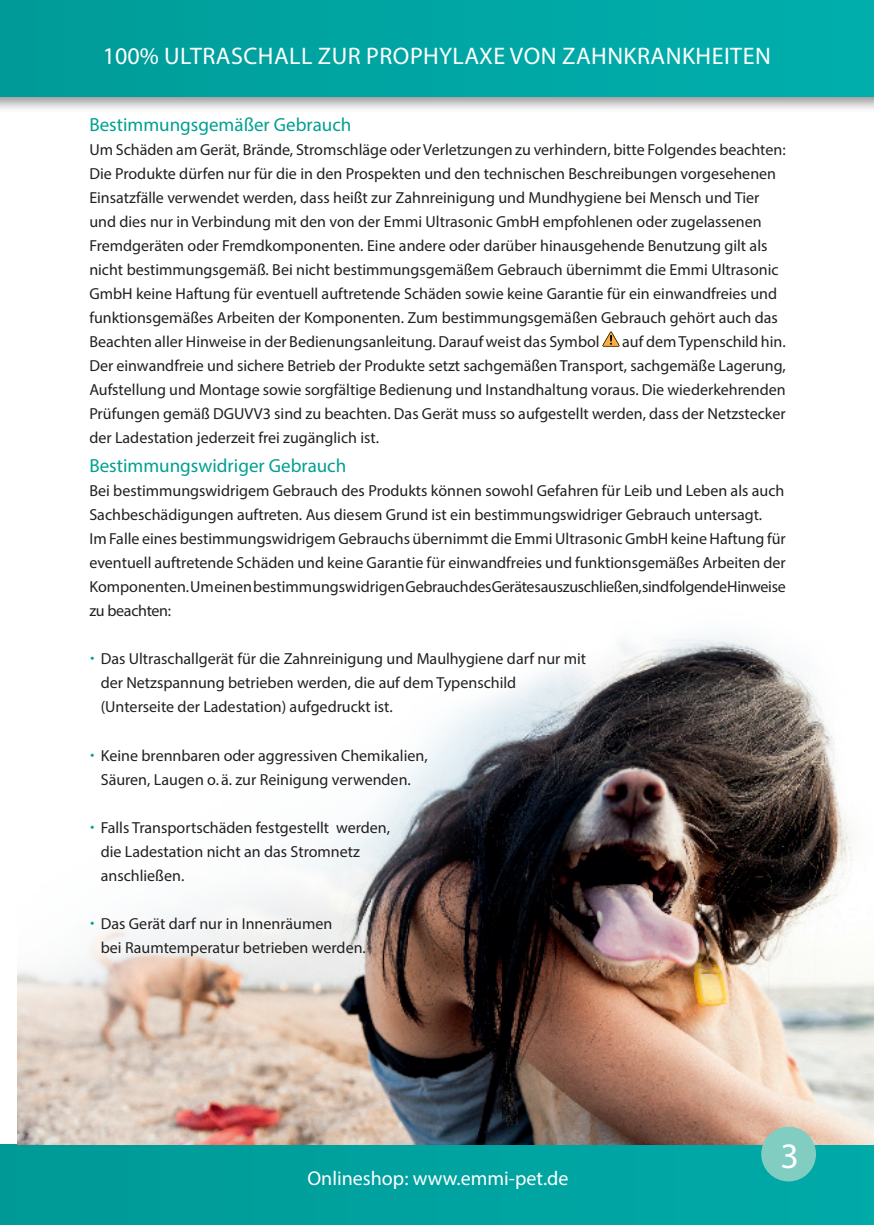
<style>
.page{position:relative;width:874px;height:1225px;background:#fff}
.page>*{position:absolute;margin:0;border:0;box-sizing:border-box;transform-origin:0 0}
.t1{font:36px "Myriad Pro";color:#fff}
.t2{font:24px "Myriad Pro";letter-spacing:.02em;color:#fff}
.t3{font:20px "Myriad Pro";color:#fff}
.t4{font:19px "Myriad Pro";color:#00a090}
.t5{font:16px/24px "Myriad Pro";color:#231f20}
</style>
<div class="page">
<div style="left:0;top:1144px;width:873px;height:81px;background:#00a29f"></div>
<div style="left:0;top:0;width:873px;height:113px;background:#231f20;opacity:.48"></div>
<div style="left:0;top:0;width:873px;height:96px;background:#00a6a3"></div>
<img style="left:17px;top:635px;width:856px;height:509px">
<svg style="left:602px;top:331px;width:17px;height:16px"></svg>
<div style="left:760px;top:1126px;width:55px;height:55px;background:#81cdc1;border-radius:50%"></div>
<img style="left:17px;top:635px;width:100px;height:78px">
<h2 class="t2" style="left:103px;top:41px;width:669px">100% ULTRASCHALL ZUR PROPHYLAXE VON ZAHNKRANKHEITEN</h2>
<p class="t4" style="left:89px;top:112px;width:263px">Bestimmungsgemäßer Gebrauch</p>
<p class="t5" style="left:89px;top:137px;width:697px">Um Schäden am Gerät, Brände, Stromschläge oder Verletzungen zu verhindern, bitte Folgendes beachten:<br>Die Produkte dürfen nur für die in den Prospekten und den technischen Beschreibungen vorgesehenen Einsatzfälle verwendet werden, dass heißt zur Zahnreinigung und Mundhygiene bei Mensch und Tier und dies nur in Verbindung mit den von der Emmi Ultrasonic GmbH empfohlenen oder zugelassenen Fremdgeräten oder Fremdkomponenten. Eine andere oder darüber hinausgehende Benutzung gilt als nicht bestimmungsgemäß. Bei nicht bestimmungsgemäßem Gebrauch übernimmt die Emmi Ultrasonic GmbH keine Haftung für eventuell auftretende Schäden sowie keine Garantie für ein einwandfreies und funktionsgemäßes Arbeiten der Komponenten. Zum bestimmungsgemäßen Gebrauch gehört auch das Beachten aller Hinweise in der Bedienungsanleitung. Darauf weist das Symbol</p>
<p class="t5" style="left:89px;top:329px;width:697px;text-align:justify;text-indent:532px">auf dem Typenschild hin.<br>Der einwandfreie und sichere Betrieb der Produkte setzt sachgemäßen Transport, sachgemäße Lagerung, Aufstellung und Montage sowie sorgfältige Bedienung und Instandhaltung voraus. Die wiederkehrenden Prüfungen gemäß DGUVV3 sind zu beachten. Das Gerät muss so aufgestellt werden, dass der Netzstecker der Ladestation jederzeit frei zugänglich ist.</p>
<p class="t4" style="left:89px;top:454px;width:258px">Bestimmungswidriger Gebrauch</p>
<p class="t5" style="left:89px;top:479px;width:697px">Bei bestimmungswidrigem Gebrauch des Produkts können sowohl Gefahren für Leib und Leben als auch Sachbeschädigungen auftreten. Aus diesem Grund ist ein bestimmungswidriger Gebrauch untersagt.<br>Im Falle eines bestimmungswidrigem Gebrauchs übernimmt die Emmi Ultrasonic GmbH keine Haftung für eventuell auftretende Schäden und keine Garantie für einwandfreies und funktionsgemäßes Arbeiten der Komponenten. Um einen bestimmungswidrigen Gebrauch des Gerätes auszuschließen, sind folgende Hinweise zu beachten:</p>
<p class="t5" style="left:101px;top:647px;width:487px">Das Ultraschallgerät für die Zahnreinigung und Maulhygiene darf nur mit der Netzspannung betrieben werden, die auf dem Typenschild (Unterseite der Ladestation) aufgedruckt ist.</p>
<p class="t5" style="left:101px;top:743px;width:328px">Keine brennbaren oder aggressiven Chemikalien,<br>Säuren, Laugen o. ä. zur Reinigung verwenden.</p>
<p class="t5" style="left:101px;top:815px;width:291px">Falls Transportschäden festgestellt werden, die Ladestation nicht an das Stromnetz anschließen.</p>
<p class="t5" style="left:101px;top:911px;width:266px">Das Gerät darf nur in Innenräumen<br>bei Raumtemperatur betrieben werden.</p>
<p class="t3" style="left:307px;top:1166px;width:262px">Onlineshop: www.emmi-pet.de</p>
<h1 class="t1" style="left:780px;top:1133px;width:20px">3</h1>
</div>
